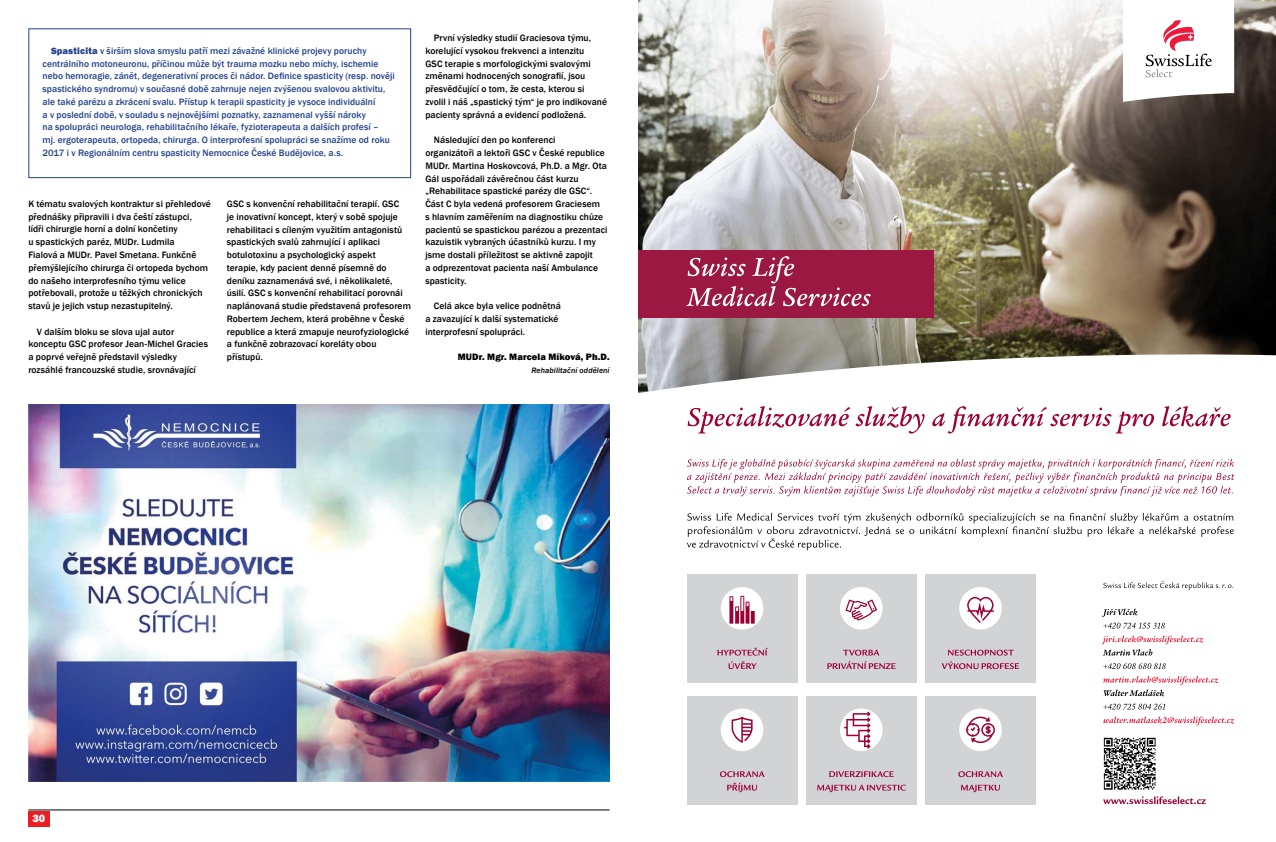
<style>
.page{position:relative;width:1276px;height:842px;background:#fff}
.page>*{position:absolute;margin:0;border:0;box-sizing:border-box;transform-origin:0 0}
.t1{font:800 11px "Franklin Gothic";color:#fff}
.t2{font:500 9.5px/12.8px "Franklin Gothic";letter-spacing:.005em;color:#000}
.t3{font:500 9.5px/12.8px "Franklin Gothic";letter-spacing:.005em;color:#24428c}
.t4{font:800 9.5px "Franklin Gothic";letter-spacing:.01em;color:#000}
.t5{font:italic 500 8px "Franklin Gothic";letter-spacing:.01em;color:#000}
.s1{font-weight:800}
</style>
<div class="page">
<div style="left:28px;top:811px;width:22px;height:15px;background:#ed1d24"></div>
<hr style="left:28px;top:809px;width:581px;height:1px;background:#000">
<div style="left:28px;top:28px;width:383px;height:150px;border:1px solid #24428c"></div>
<img style="left:28px;top:404px;width:581px;height:377px">
<img style="left:638px;top:0;width:638px;height:393px">
<div style="left:638px;top:250px;width:295px;height:68px;background:#9a1841"></div>
<svg style="left:1123px;top:0;width:111px;height:102px"></svg>
<div style="left:806px;top:574px;width:110px;height:108px;background:#d1d3d4"></div>
<div style="left:806px;top:696px;width:110px;height:108px;background:#d1d3d4"></div>
<div style="left:687px;top:574px;width:110px;height:108px;background:#d1d3d4"></div>
<div style="left:687px;top:696px;width:110px;height:108px;background:#d1d3d4"></div>
<div style="left:925px;top:574px;width:110px;height:108px;background:#d1d3d4"></div>
<div style="left:925px;top:696px;width:110px;height:108px;background:#d1d3d4"></div>
<svg style="left:688px;top:406px;width:542px;height:27px"></svg>
<svg style="left:686px;top:256px;width:184px;height:50px"></svg>
<svg style="left:1103px;top:717px;width:131px;height:8px"></svg>
<svg style="left:1103px;top:704px;width:62px;height:6px"></svg>
<svg style="left:1103px;top:676px;width:115px;height:20px"></svg>
<svg style="left:1103px;top:663px;width:62px;height:6px"></svg>
<svg style="left:1101px;top:636px;width:102px;height:20px"></svg>
<svg style="left:1103px;top:623px;width:62px;height:6px"></svg>
<svg style="left:1102px;top:609px;width:35px;height:8px"></svg>
<svg style="left:1103px;top:581px;width:130px;height:9px"></svg>
<svg style="left:687px;top:513px;width:546px;height:37px"></svg>
<svg style="left:687px;top:459px;width:547px;height:37px"></svg>
<div style="left:721px;top:708px;width:42px;height:43px;background:#fff;border-radius:50%"></div>
<svg style="left:731px;top:717px;width:21px;height:26px"></svg>
<div style="left:959px;top:587px;width:42px;height:42px;background:#fff;border-radius:50%"></div>
<svg style="left:967px;top:597px;width:27px;height:26px"></svg>
<div style="left:959px;top:708px;width:42px;height:43px;background:#fff;border-radius:50%"></div>
<svg style="left:966px;top:716px;width:29px;height:27px"></svg>
<div style="left:840px;top:587px;width:42px;height:42px;background:#fff;border-radius:50%"></div>
<svg style="left:845px;top:599px;width:32px;height:22px"></svg>
<div style="left:840px;top:708px;width:42px;height:43px;background:#fff;border-radius:50%"></div>
<svg style="left:844px;top:711px;width:26px;height:38px"></svg>
<div style="left:721px;top:587px;width:42px;height:42px;background:#fff;border-radius:50%"></div>
<svg style="left:729px;top:596px;width:25px;height:28px"></svg>
<svg style="left:827px;top:650px;width:68px;height:19px"></svg>
<svg style="left:720px;top:771px;width:44px;height:21px"></svg>
<svg style="left:817px;top:785px;width:88px;height:7px"></svg>
<svg style="left:829px;top:771px;width:64px;height:6px"></svg>
<svg style="left:717px;top:647px;width:50px;height:22px"></svg>
<svg style="left:941px;top:650px;width:78px;height:19px"></svg>
<svg style="left:961px;top:785px;width:39px;height:7px"></svg>
<svg style="left:958px;top:771px;width:45px;height:6px"></svg>
<img style="left:1103px;top:737px;width:53px;height:53px">
<svg style="left:1103px;top:796px;width:102px;height:8px"></svg>
<p class="t3" style="left:43px;top:44px;width:354px;text-indent:9px"><span class="s1">Spasticita</span> v širším slova smyslu patří mezi závažné klinické projevy poruchy centrálního motoneuronu, příčinou může být trauma mozku nebo míchy, ischemie nebo hemoragie, zánět, degenerativní proces či nádor. Definice spasticity (resp. nověji spastického syndromu) v současné době zahrnuje nejen zvýšenou svalovou aktivitu, ale také parézu a zkrácení svalu. Přístup k terapii spasticity je vysoce individuální<br>a v poslední době, v souladu s nejnovějšími poznatky, zaznamenal vyšší nároky<br>na spolupráci neurologa, rehabilitačního lékaře, fyzioterapeuta a dalších profesí –<br>mj. ergoterapeuta, ortopeda, chirurga. O interprofesní spolupráci se snažíme od roku 2017 i v Regionálním centru spasticity Nemocnice České Budějovice, a.s.</p>
<p class="t2" style="left:28px;top:197px;width:184px">K tématu svalových kontraktur si přehledové přednášky připravili i dva čeští zástupci,<br>lídři chirurgie horní a dolní končetiny<br>u spastických paréz, MUDr. Ludmila<br>Fialová a MUDr. Pavel Smetana. Funkčně přemýšlejícího chirurga či ortopeda bychom do našeho interprofesního týmu velice potřebovali, protože u těžkých chronických stavů je jejich vstup nezastupitelný.</p>
<p class="t2" style="left:28px;top:325px;width:181px;text-indent:9px">V dalším bloku se slova ujal autor konceptu GSC profesor Jean-Michel Gracies a poprvé veřejně představil výsledky rozsáhlé francouzské studie, srovnávající</p>
<p class="t2" style="left:227px;top:197px;width:186px">GSC s konvenční rehabilitační terapií. GSC<br>je inovativní koncept, který v sobě spojuje rehabilitaci s cíleným využitím antagonistů spastických svalů zahrnující i aplikaci botulotoxinu a psychologický aspekt<br>terapie, kdy pacient denně písemně do deníku zaznamenává své, i několikaleté, úsilí. GSC s konvenční rehabilitací porovnái naplánovaná studie představená profesorem Robertem Jechem, která proběhne v České republice a která zmapuje neurofyziologické a funkčně zobrazovací koreláty obou přístupů.</p>
<p class="t2" style="left:425px;top:32px;width:183px;text-indent:9px">První výsledky studií Graciesova týmu, korelující vysokou frekvenci a intenzitu<br>GSC terapie s morfologickými svalovými změnami hodnocených sonografií, jsou přesvědčující o tom, že cesta, kterou si zvolil i náš „spastický tým“ je pro indikované pacienty správná a evidencí podložená.</p>
<p class="t2" style="left:425px;top:134px;width:184px;text-indent:9px">Následující den po konferenci<br>organizátoři a lektoři GSC v České republice MUDr. Martina Hoskovcová, Ph.D. a Mgr. Ota Gál uspořádali závěrečnou část kurzu „Rehabilitace spastické parézy dle GSC“.<br>Část C byla vedená profesorem Graciesem<br>s hlavním zaměřením na diagnostiku chůze pacientů se spastickou parézou a prezentaci kazuistik vybraných účastníků kurzu. I my jsme dostali příležitost se aktivně zapojit<br>a odprezentovat pacienta naší Ambulance spasticity.</p>
<p class="t2" style="left:425px;top:300px;width:137px;text-indent:9px">Celá akce byla velice podnětná a zavazující k další systematické interprofesní spolupráci.</p>
<p class="t4" style="left:458px;top:351px;width:153px">MUDr. Mgr. Marcela Míková, Ph.D.</p>
<p class="t5" style="left:531px;top:365px;width:80px">Rehabilitační oddělení</p>
<p class="t1" style="left:33px;top:811px;width:14px">30</p>
</div>
